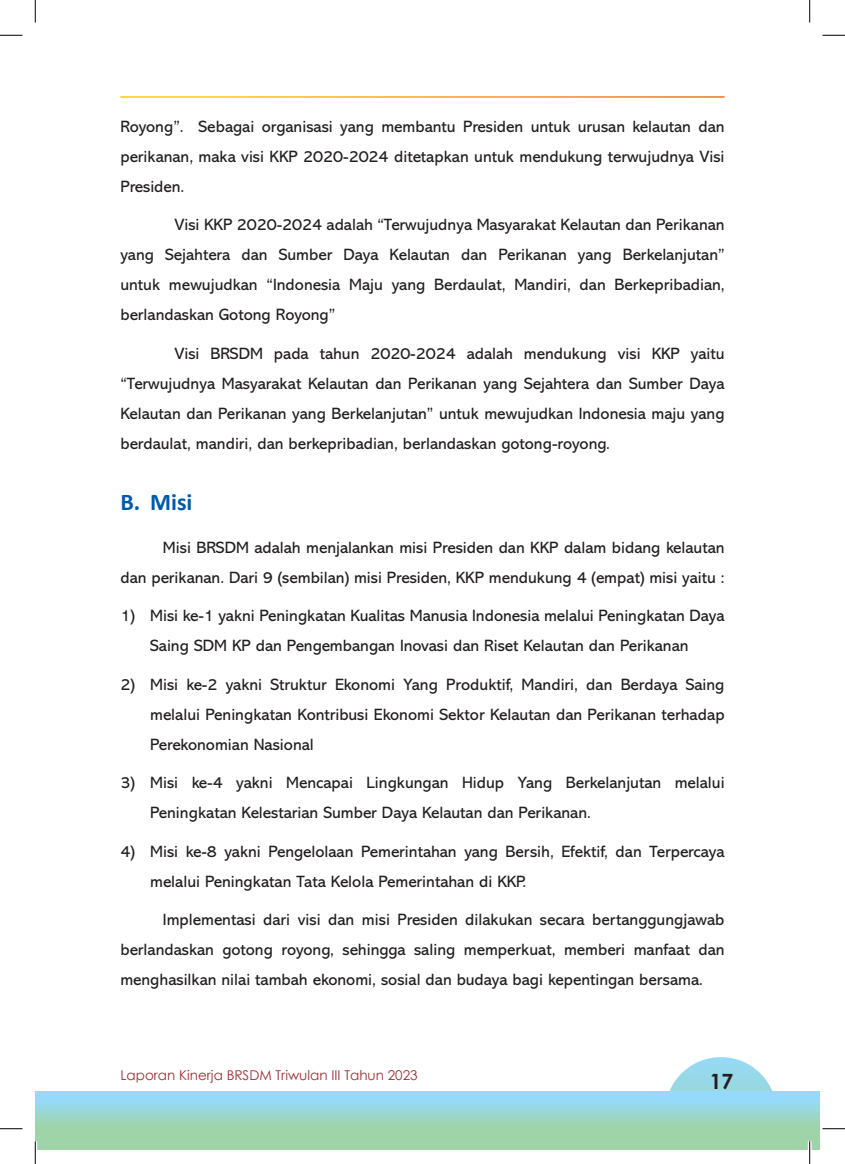
<style>
.page{position:relative;width:845px;height:1164px;background:#fff}
.page>*{position:absolute;margin:0;border:0;box-sizing:border-box;transform-origin:0 0}
.t1{font:700 24px "Calibri";color:#005bab}
.t2{font:700 21px "Century Gothic";color:#231f20}
.t3{font:16.5px/30px "Abadi MT Std";color:#231f20;text-align:justify}
.t4{font:13.5px "Century Gothic";color:#9a2e33}
</style>
<div class="page">
<svg style="left:669px;top:1057px;width:104px;height:34px"></svg>
<svg style="left:35px;top:1091px;width:784px;height:58px;background:#9bd6c7"></svg>
<svg style="left:0;top:34px;width:22px;height:1px"></svg>
<svg style="left:822px;top:34px;width:22px;height:1px"></svg>
<svg style="left:0;top:1129px;width:22px;height:1px"></svg>
<svg style="left:822px;top:1129px;width:22px;height:1px"></svg>
<svg style="left:34px;top:0;width:1px;height:23px"></svg>
<svg style="left:34px;top:1141px;width:3px;height:22px"></svg>
<svg style="left:810px;top:0;width:1px;height:23px"></svg>
<svg style="left:807px;top:1141px;width:4px;height:22px"></svg>
<svg style="left:0;top:35px;width:22px;height:1px"></svg>
<svg style="left:822px;top:35px;width:22px;height:1px"></svg>
<svg style="left:0;top:1128px;width:22px;height:1px"></svg>
<svg style="left:822px;top:1128px;width:22px;height:1px"></svg>
<svg style="left:35px;top:0;width:1px;height:23px"></svg>
<svg style="left:35px;top:1141px;width:1px;height:22px"></svg>
<svg style="left:809px;top:0;width:1px;height:23px"></svg>
<svg style="left:809px;top:1141px;width:1px;height:22px"></svg>
<p class="t3" style="left:120px;top:111px;width:605px">Royong”. Sebagai organisasi yang membantu Presiden untuk urusan kelautan dan perikanan, maka visi KKP 2020-2024 ditetapkan untuk mendukung terwujudnya Visi Presiden.</p>
<p class="t3" style="left:120px;top:210px;width:605px;text-indent:54px">Visi KKP 2020-2024 adalah “Terwujudnya Masyarakat Kelautan dan Perikanan yang Sejahtera dan Sumber Daya Kelautan dan Perikanan yang Berkelanjutan” untuk mewujudkan “Indonesia Maju yang Berdaulat, Mandiri, dan Berkepribadian, berlandaskan Gotong Royong”</p>
<p class="t3" style="left:120px;top:338px;width:605px;text-indent:54px">Visi BRSDM pada tahun 2020-2024 adalah mendukung visi KKP yaitu “Terwujudnya Masyarakat Kelautan dan Perikanan yang Sejahtera dan Sumber Daya Kelautan dan Perikanan yang Berkelanjutan” untuk mewujudkan Indonesia maju yang berdaulat, mandiri, dan berkepribadian, berlandaskan gotong-royong.</p>
<h1 class="t1" style="left:120px;top:485px;width:74px">B. Misi</h1>
<p class="t3" style="left:120px;top:532px;width:605px;text-align:right">Misi BRSDM adalah menjalankan misi Presiden dan KKP dalam bidang kelautan<br>dan perikanan. Dari 9 (sembilan) misi Presiden, KKP mendukung 4 (empat) misi yaitu :</p>
<p class="t3" style="left:120px;top:601px;width:605px;text-align:center">1) Misi ke-1 yakni Peningkatan Kualitas Manusia Indonesia melalui Peningkatan Daya<br>Saing SDM KP dan Pengembangan Inovasi dan Riset Kelautan dan Perikanan</p>
<p class="t3" style="left:150px;top:669px;width:576px;text-indent:-30px">2) Misi ke-2 yakni Struktur Ekonomi Yang Produktif, Mandiri, dan Berdaya Saing melalui Peningkatan Kontribusi Ekonomi Sektor Kelautan dan Perikanan terhadap Perekonomian Nasional</p>
<p class="t3" style="left:150px;top:768px;width:576px;text-indent:-30px">3) Misi ke-4 yakni Mencapai Lingkungan Hidup Yang Berkelanjutan melalui<br>Peningkatan Kelestarian Sumber Daya Kelautan dan Perikanan.</p>
<p class="t3" style="left:150px;top:836px;width:576px;text-indent:-30px">4) Misi ke-8 yakni Pengelolaan Pemerintahan yang Bersih, Efektif, dan Terpercaya melalui Peningkatan Tata Kelola Pemerintahan di KKP.</p>
<p class="t3" style="left:120px;top:905px;width:605px;text-indent:43px">Implementasi dari visi dan misi Presiden dilakukan secara bertanggungjawab berlandaskan gotong royong, sehingga saling memperkuat, memberi manfaat dan menghasilkan nilai tambah ekonomi, sosial dan budaya bagi kepentingan bersama.</p>
<p class="t4" style="left:120px;top:1065px;width:299px">Laporan Kinerja BRSDM Triwulan III Tahun 2023</p>
<p class="t2" style="left:709px;top:1065px;width:25px">17</p>
</div>
